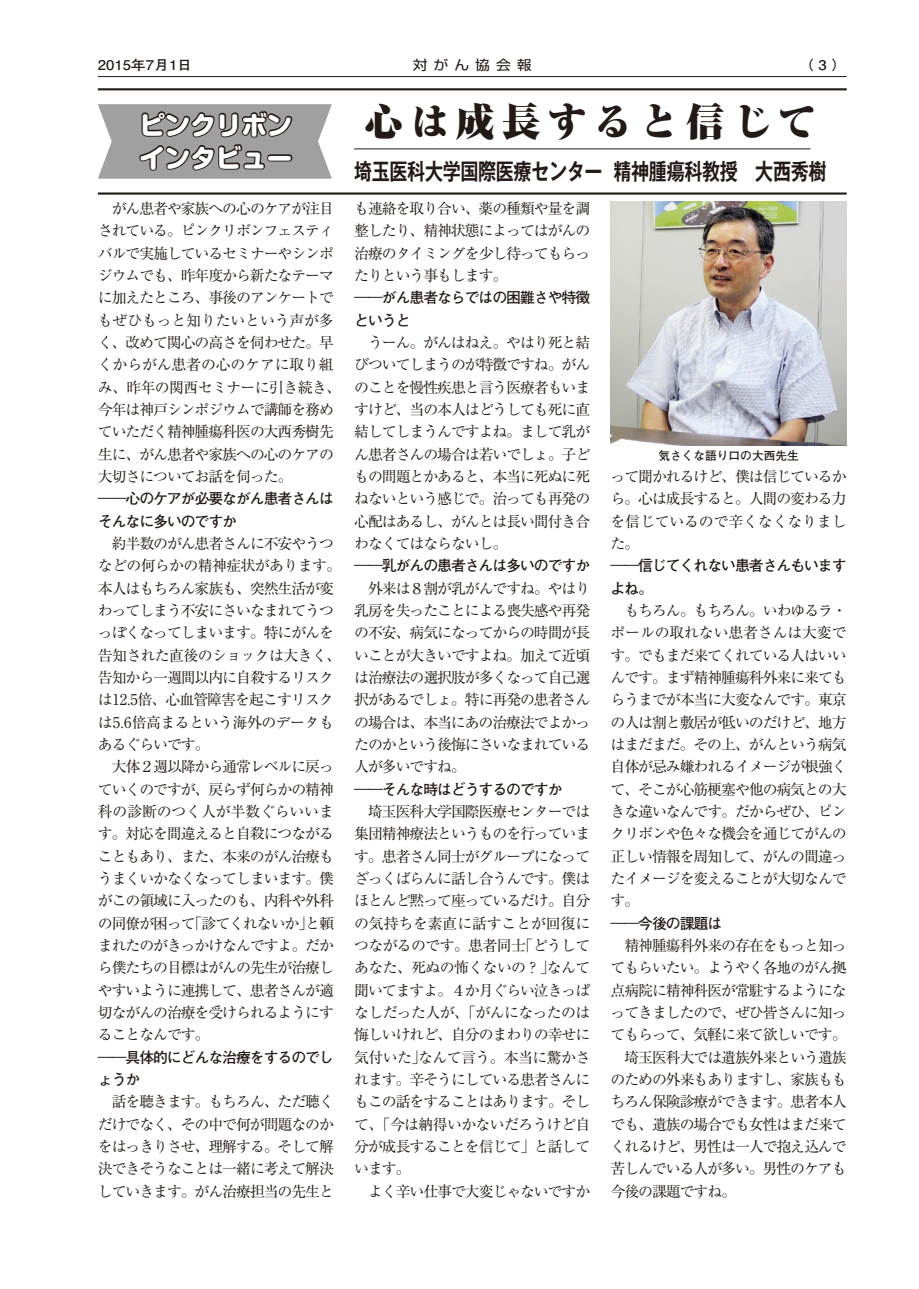
<style>
.page{position:relative;width:919px;height:1289px;background:#fff}
.page>*{position:absolute;margin:0;border:0;box-sizing:border-box;transform-origin:0 0}
.t1{font:900 38.25px "Ryumin Pr 6";letter-spacing:.2em;color:#231916}
.t2{font:800 25.5px "Shin M Go Pr 6";color:#fff}
.t3{font:700 22.8px "Gothic MB101 Pr 5 De";letter-spacing:-.02em;color:#231916;scale:.79 1}
.t4{font:14.85px/22.4px "Ryumin Pr 6";letter-spacing:-.07em;color:#231916;text-align:justify}
.t5{font:700 14.85px/22.4px "Futo Go B101 Pr 6";letter-spacing:-.07em;color:#231916}
.t6{font:700 13.35px "Futo Go B101 Pr 6";color:#231916;scale:1.11 1}
.t7{font:13.35px "Shin Go Pr 6";letter-spacing:.4em;color:#231916;scale:1.11 1}
.t8{font:700 11.7px "Futo Go B101 Pr 6";color:#231916}
.s1{font-family:"Ryumin Pr 6";font-weight:400}
</style>
<div class="page">
<hr style="left:98px;top:76px;width:748px;height:1px;background:#231916">
<svg style="left:98px;top:104px;width:234px;height:75px;background:#918f90"></svg>
<div style="left:267px;top:154px;width:25px;height:7px;border:3px solid #231916;border-radius:2px"></div>
<hr style="left:98px;top:88px;width:748px;height:2px;background:#231916">
<hr style="left:354px;top:148px;width:456px;height:1px;background:#231916">
<hr style="left:98px;top:192px;width:748px;height:3px;background:#231916">
<img style="left:610px;top:201px;width:236px;height:244px">
<p class="t6" style="left:98px;top:54px;width:86px">2015年7月1日</p>
<p class="t7" style="left:412px;top:54px;width:109px">対がん協会報</p>
<p class="t6" style="left:798px;top:54px;width:45px">（3）</p>
<h2 class="t2" style="left:139px;top:103px;width:155px">ピンクリボン</h2>
<h1 class="t1" style="left:364px;top:91px;width:453px">心は成長すると信じて</h1>
<h2 class="t2" style="left:139px;top:136px;width:155px">インタビュー</h2>
<h3 class="t3" style="left:354px;top:152px;width:599px">埼玉医科大学国際医療センター 精神腫瘍科教授　大西秀樹</h3>
<p class="t4" style="left:98px;top:196px;width:245px;text-align:left">　がん患者や家族への心のケアが注目されている。ピンクリボンフェスティバルで実施しているセミナーやシンポジウムでも、昨年度から新たなテーマに加えたところ、事後のアンケートでもぜひもっと知りたいという声が多く、改めて関心の高さを伺わせた。早くからがん患者の心のケアに取り組み、昨年の関西セミナーに引き続き、今年は神戸シンポジウムで講師を務めていただく精神腫瘍科医の大西秀樹先生に、がん患者や家族への心のケアの大切さについてお話を伺った。</p>
<p class="t5" style="left:98px;top:487px;width:238px"><span class="s1">――</span>心のケアが必要ながん患者さんはそんなに多いのですか</p>
<p class="t4" style="left:98px;top:531px;width:245px;text-align:left">　約半数のがん患者さんに不安やうつなどの何らかの精神症状があります。本人はもちろん家族も、突然生活が変わってしまう不安にさいなまれてうつっぽくなってしまいます。特にがんを告知された直後のショックは大きく、告知から一週間以内に自殺するリスクは12.5倍、心血管障害を起こすリスクは5.6倍高まるという海外のデータもあるぐらいです。<br>　大体２週以降から通常レベルに戻っていくのですが、戻らず何らかの精神科の診断のつく人が半数ぐらいいます。対応を間違えると自殺につながることもあり、また、本来のがん治療もうまくいかなくなってしまいます。僕がこの領域に入ったのも、内科や外科の同僚が困って「診てくれないか」と頼まれたのがきっかけなんですよ。だから僕たちの目標はがんの先生が治療しやすいように連携して、患者さんが適切ながんの治療を受けられるようにすることなんです。</p>
<p class="t5" style="left:98px;top:1045px;width:238px"><span class="s1">――</span>具体的にどんな治療をするのでしょうか</p>
<p class="t4" style="left:98px;top:1089px;width:238px">　話を聴きます。もちろん、ただ聴くだけでなく、その中で何が問題なのかをはっきりさせ、理解する。そして解決できそうなことは一緒に考えて解決していきます。がん治療担当の先生と</p>
<p class="t4" style="left:354px;top:196px;width:238px">も連絡を取り合い、薬の種類や量を調整したり、精神状態によってはがんの治療のタイミングを少し待ってもらったりという事もします。</p>
<p class="t5" style="left:354px;top:286px;width:238px"><span class="s1">――</span>がん患者ならではの困難さや特徴というと</p>
<p class="t4" style="left:354px;top:330px;width:238px">　うーん。がんはねえ。やはり死と結びついてしまうのが特徴ですね。がんのことを慢性疾患と言う医療者もいますけど、当の本人はどうしても死に直結してしまうんですよね。まして乳がん患者さんの場合は若いでしょ。子どもの問題とかあると、本当に死ぬに死ねないという感じで。治っても再発の心配はあるし、がんとは長い間付き合わなくてはならないし。</p>
<p class="t5" style="left:354px;top:554px;width:238px"><span class="s1">――</span>乳がんの患者さんは多いのですか</p>
<p class="t4" style="left:354px;top:576px;width:238px">　外来は８割が乳がんですね。やはり乳房を失ったことによる喪失感や再発の不安、病気になってからの時間が長いことが大きいですよね。加えて近頃は治療法の選択肢が多くなって自己選択があるでしょ。特に再発の患者さんの場合は、本当にあの治療法でよかったのかという後悔にさいなまれている人が多いですね。</p>
<p class="t5" style="left:354px;top:777px;width:210px"><span class="s1">――</span>そんな時はどうするのですか</p>
<p class="t4" style="left:354px;top:799px;width:238px;text-align:left">　埼玉医科大学国際医療センターでは集団精神療法というものを行っています。患者さん同士がグループになってざっくばらんに話し合うんです。僕はほとんど黙って座っているだけ。自分の気持ちを素直に話すことが回復につながるのです。患者同士「どうしてあなた、死ぬの怖くないの？」なんて聞いてますよ。４か月ぐらい泣きっぱなしだった人が、「がんになったのは悔しいけれど、自分のまわりの幸せに気付いた」なんて言う。本当に驚かされます。辛そうにしている患者さんにもこの話をすることはあります。そして、「今は納得いかないだろうけど自分が成長することを信じて」と話しています。<br>　よく辛い仕事で大変じゃないですか</p>
<p class="t8" style="left:658px;top:446px;width:142px">気さくな語り口の大西先生</p>
<p class="t4" style="left:610px;top:464px;width:238px">って聞かれるけど、僕は信じているから。心は成長すると。人間の変わる力を信じているので辛くなくなりました。</p>
<p class="t5" style="left:610px;top:554px;width:238px"><span class="s1">――</span>信じてくれない患者さんもいますよね。</p>
<p class="t4" style="left:610px;top:598px;width:238px">　もちろん。もちろん。いわゆるラ・ポールの取れない患者さんは大変です。でもまだ来てくれている人はいいんです。まず精神腫瘍科外来に来てもらうまでが本当に大変なんです。東京の人は割と敷居が低いのだけど、地方はまだまだ。その上、がんという病気自体が忌み嫌われるイメージが根強くて、そこが心筋梗塞や他の病気との大きな違いなんです。だからぜひ、ピンクリボンや色々な機会を通じてがんの正しい情報を周知して、がんの間違ったイメージを変えることが大切なんです。</p>
<p class="t5" style="left:610px;top:911px;width:113px"><span class="s1">――</span>今後の課題は</p>
<p class="t4" style="left:610px;top:933px;width:238px">　精神腫瘍科外来の存在をもっと知ってもらいたい。ようやく各地のがん拠点病院に精神科医が常駐するようになってきましたので、ぜひ皆さんに知ってもらって、気軽に来て欲しいです。　埼玉医科大では遺族外来という遺族のための外来もありますし、家族ももちろん保険診療ができます。患者本人でも、遺族の場合でも女性はまだ来てくれるけど、男性は一人で抱え込んで苦しんでいる人が多い。男性のケアも今後の課題ですね。</p>
</div>
